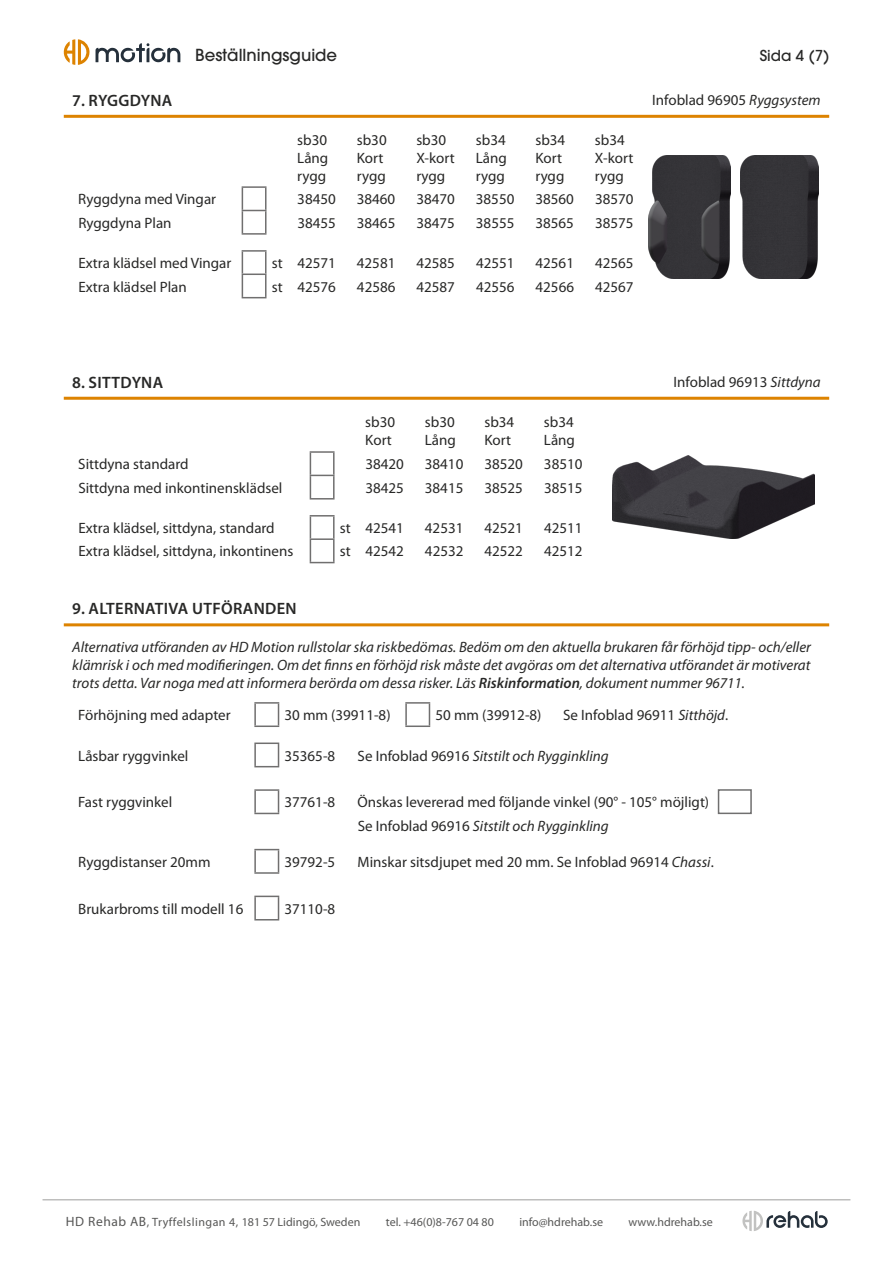
<style>
.page{position:relative;width:893px;height:1263px;background:#fff}
.page>*{position:absolute;margin:0;border:0;box-sizing:border-box;transform-origin:0 0}
.t1{font:600 16.5px "Myriad Pro";letter-spacing:.02em;color:#282827}
.t2{font:500 16.5px "ITC Avant Garde Pro";color:#282827}
.t3{font:15px/18px "Myriad Pro";color:#282827}
.t4{font:italic 15px/18px "Myriad Pro";color:#282827;text-align:justify}
.t5{font:500 15px "ITC Avant Garde Pro";color:#282827}
.t6{font:12px "Myriad Pro";color:#575756}
.s1{font-style:italic}
.s2{font-weight:600}
.s3{font-style:normal}
.s4{font-size:13.5px}
</style>
<div class="page">
<svg style="left:742px;top:1211px;width:86px;height:20px"></svg>
<hr style="left:43px;top:1199px;width:807px;height:1px;background:#9d9d9c">
<svg style="left:96px;top:43px;width:84px;height:19px"></svg>
<svg style="left:64px;top:39px;width:26px;height:26px"></svg>
<hr style="left:254px;top:702px;width:25px;height:2px;background:#706f6f">
<hr style="left:254px;top:704px;width:2px;height:21px;background:#706f6f">
<svg style="left:278px;top:704px;width:1px;height:21px"></svg>
<hr style="left:405px;top:702px;width:25px;height:2px;background:#706f6f">
<hr style="left:405px;top:704px;width:2px;height:21px;background:#706f6f">
<svg style="left:429px;top:704px;width:1px;height:21px"></svg>
<hr style="left:254px;top:725px;width:25px;height:2px;background:#706f6f">
<hr style="left:405px;top:725px;width:25px;height:2px;background:#706f6f">
<hr style="left:254px;top:742px;width:25px;height:2px;background:#706f6f">
<svg style="left:254px;top:744px;width:25px;height:23px"></svg>
<hr style="left:254px;top:789px;width:25px;height:2px;background:#706f6f">
<svg style="left:254px;top:791px;width:25px;height:23px"></svg>
<svg style="left:254px;top:849px;width:25px;height:23px"></svg>
<hr style="left:254px;top:872px;width:25px;height:2px;background:#706f6f">
<svg style="left:254px;top:896px;width:25px;height:24px"></svg>
<hr style="left:64px;top:623px;width:765px;height:3px;background:#dd8300">
<div style="left:718px;top:789px;width:34px;height:25px;border:2px solid #706f6f"></div>
<hr style="left:64px;top:397px;width:765px;height:3px;background:#dd8300">
<hr style="left:64px;top:115px;width:765px;height:3px;background:#dd8300">
<hr style="left:310px;top:451px;width:25px;height:2px;background:#706f6f">
<svg style="left:310px;top:453px;width:25px;height:46px"></svg>
<svg style="left:310px;top:515px;width:25px;height:48px"></svg>
<hr style="left:242px;top:186px;width:24px;height:2px;background:#706f6f">
<svg style="left:242px;top:188px;width:24px;height:45px"></svg>
<hr style="left:242px;top:233px;width:24px;height:2px;background:#706f6f">
<hr style="left:242px;top:250px;width:24px;height:2px;background:#706f6f">
<svg style="left:242px;top:252px;width:24px;height:46px"></svg>
<img style="left:612px;top:456px;width:202px;height:83px">
<img style="left:648px;top:155px;width:82px;height:124px">
<img style="left:740px;top:155px;width:78px;height:124px">
<p class="t1" style="left:72px;top:90px;width:102px">7. RYGGDYNA</p>
<p class="t2" style="left:195px;top:45px;width:144px">Beställningsguide</p>
<p class="t5" style="left:760px;top:46px;width:71px">Sida 4 (7)</p>
<p class="t3" style="left:297px;top:131px;width:33px;text-align:justify">sb30<br>Lång rygg</p>
<p class="t3" style="left:357px;top:131px;width:31px">sb30<br>Kort rygg</p>
<p class="t3" style="left:416px;top:131px;width:40px">sb30<br>X-kort rygg</p>
<p class="t3" style="left:476px;top:131px;width:33px;text-align:justify">sb34<br>Lång rygg</p>
<p class="t3" style="left:535px;top:131px;width:31px">sb34<br>Kort rygg</p>
<p class="t3" style="left:595px;top:131px;width:40px">sb34<br>X-kort rygg</p>
<p class="t3" style="left:652px;top:91px;width:170px">Infoblad 96905 <span class="s1">Ryggsystem</span></p>
<p class="t3" style="left:78px;top:190px;width:139px">Ryggdyna med Vingar</p>
<p class="t3" style="left:297px;top:190px;width:40px">38450</p>
<p class="t3" style="left:357px;top:190px;width:40px">38460</p>
<p class="t3" style="left:416px;top:190px;width:40px">38470</p>
<p class="t3" style="left:476px;top:190px;width:40px">38550</p>
<p class="t3" style="left:535px;top:190px;width:40px">38560</p>
<p class="t3" style="left:595px;top:190px;width:40px">38570</p>
<p class="t3" style="left:78px;top:213px;width:95px">Ryggdyna Plan</p>
<p class="t3" style="left:297px;top:213px;width:40px">38455</p>
<p class="t3" style="left:357px;top:213px;width:40px">38465</p>
<p class="t3" style="left:416px;top:213px;width:40px">38475</p>
<p class="t3" style="left:476px;top:213px;width:40px">38555</p>
<p class="t3" style="left:535px;top:213px;width:40px">38565</p>
<p class="t3" style="left:595px;top:213px;width:40px">38575</p>
<p class="t3" style="left:78px;top:254px;width:155px">Extra klädsel med Vingar</p>
<p class="t3" style="left:272px;top:254px;width:65px">st 42571</p>
<p class="t3" style="left:357px;top:254px;width:40px">42581</p>
<p class="t3" style="left:416px;top:254px;width:40px">42585</p>
<p class="t3" style="left:476px;top:254px;width:40px">42551</p>
<p class="t3" style="left:536px;top:254px;width:40px">42561</p>
<p class="t3" style="left:595px;top:254px;width:40px">42565</p>
<p class="t3" style="left:78px;top:277px;width:110px">Extra klädsel Plan</p>
<p class="t3" style="left:272px;top:277px;width:65px">st 42576</p>
<p class="t3" style="left:357px;top:277px;width:40px">42586</p>
<p class="t3" style="left:416px;top:277px;width:40px">42587</p>
<p class="t3" style="left:476px;top:277px;width:40px">42556</p>
<p class="t3" style="left:536px;top:277px;width:40px">42566</p>
<p class="t3" style="left:595px;top:277px;width:40px">42567</p>
<p class="t1" style="left:72px;top:372px;width:92px">8. SITTDYNA</p>
<p class="t3" style="left:365px;top:412px;width:31px">sb30<br>Kort</p>
<p class="t3" style="left:425px;top:412px;width:33px">sb30<br>Lång</p>
<p class="t3" style="left:484px;top:412px;width:31px">sb34<br>Kort</p>
<p class="t3" style="left:544px;top:412px;width:33px">sb34<br>Lång</p>
<p class="t3" style="left:78px;top:455px;width:112px">Sittdyna standard</p>
<p class="t3" style="left:365px;top:455px;width:40px">38420</p>
<p class="t3" style="left:425px;top:455px;width:40px">38410</p>
<p class="t3" style="left:484px;top:455px;width:40px">38520</p>
<p class="t3" style="left:544px;top:455px;width:40px">38510</p>
<p class="t3" style="left:78px;top:478px;width:206px">Sittdyna med inkontinensklädsel</p>
<p class="t3" style="left:365px;top:478px;width:40px">38425</p>
<p class="t3" style="left:425px;top:478px;width:40px">38415</p>
<p class="t3" style="left:484px;top:478px;width:40px">38525</p>
<p class="t3" style="left:544px;top:478px;width:40px">38515</p>
<p class="t3" style="left:78px;top:519px;width:198px">Extra klädsel, sittdyna, standard</p>
<p class="t3" style="left:340px;top:519px;width:65px">st 42541</p>
<p class="t3" style="left:425px;top:519px;width:40px">42531</p>
<p class="t3" style="left:484px;top:519px;width:40px">42521</p>
<p class="t3" style="left:544px;top:519px;width:40px">42511</p>
<p class="t3" style="left:78px;top:542px;width:216px">Extra klädsel, sittdyna, inkontinens</p>
<p class="t3" style="left:340px;top:542px;width:65px">st 42542</p>
<p class="t3" style="left:425px;top:542px;width:40px">42532</p>
<p class="t3" style="left:484px;top:542px;width:40px">42522</p>
<p class="t3" style="left:544px;top:542px;width:40px">42512</p>
<p class="t1" style="left:72px;top:598px;width:226px">9. ALTERNATIVA UTFÖRANDEN</p>
<p class="t3" style="left:673px;top:372px;width:149px">Infoblad 96913 <span class="s1">Sittdyna</span></p>
<p class="t4" style="left:72px;top:637px;width:740px">Alternativa utföranden av HD Motion rullstolar ska riskbedömas. Bedöm om den aktuella brukaren får förhöjd tipp- och/eller klämrisk i och med modifieringen. Om det finns en förhöjd risk måste det avgöras om det alternativa utförandet är motiverat trots detta. Var noga med att informera berörda om dessa risker. Läs <span class="s2">Riskinformation</span>, dokument nummer 96711.</p>
<p class="t3" style="left:78px;top:706px;width:154px">Förhöjning med adapter</p>
<p class="t3" style="left:285px;top:706px;width:108px">30 mm (39911-8)</p>
<p class="t3" style="left:435px;top:706px;width:108px">50 mm (39912-8)</p>
<p class="t3" style="left:563px;top:706px;width:167px">Se Infoblad 96911 <span class="s1">Sitthöjd</span>.</p>
<p class="t3" style="left:78px;top:746px;width:112px">Låsbar ryggvinkel</p>
<p class="t3" style="left:285px;top:746px;width:52px">35365-8</p>
<p class="t4" style="left:358px;top:746px;width:253px"><span class="s3">Se Infoblad 96916</span> Sitstilt och Rygginkling</p>
<p class="t3" style="left:78px;top:793px;width:96px">Fast ryggvinkel</p>
<p class="t3" style="left:285px;top:793px;width:52px">37761-8</p>
<p class="t3" style="left:358px;top:790px;width:353px;line-height:23.4px">Önskas levererad med följande vinkel (90° - 105° möjligt)<br>Se Infoblad 96916 <span class="s1">Sitstilt och Rygginkling</span></p>
<p class="t3" style="left:78px;top:852px;width:134px">Ryggdistanser 20mm</p>
<p class="t3" style="left:285px;top:852px;width:52px">39792-5</p>
<p class="t3" style="left:358px;top:852px;width:358px">Minskar sitsdjupet med 20 mm. Se Infoblad 96914 <span class="s1">Chassi</span>.</p>
<p class="t3" style="left:78px;top:899px;width:167px">Brukarbroms till modell 16</p>
<p class="t3" style="left:285px;top:899px;width:52px">37110-8</p>
<p class="t6" style="left:66px;top:1214px;width:296px"><span class="s4">HD Rehab AB</span>, Tryffelslingan 4, 181 57 Lidingö, Sweden</p>
<p class="t6" style="left:386px;top:1214px;width:110px">tel. +46(0)8-767 04 80</p>
<p class="t6" style="left:519px;top:1214px;width:85px">info@hdrehab.se</p>
<p class="t6" style="left:629px;top:1214px;width:86px">www.hdrehab.se</p>
</div>
